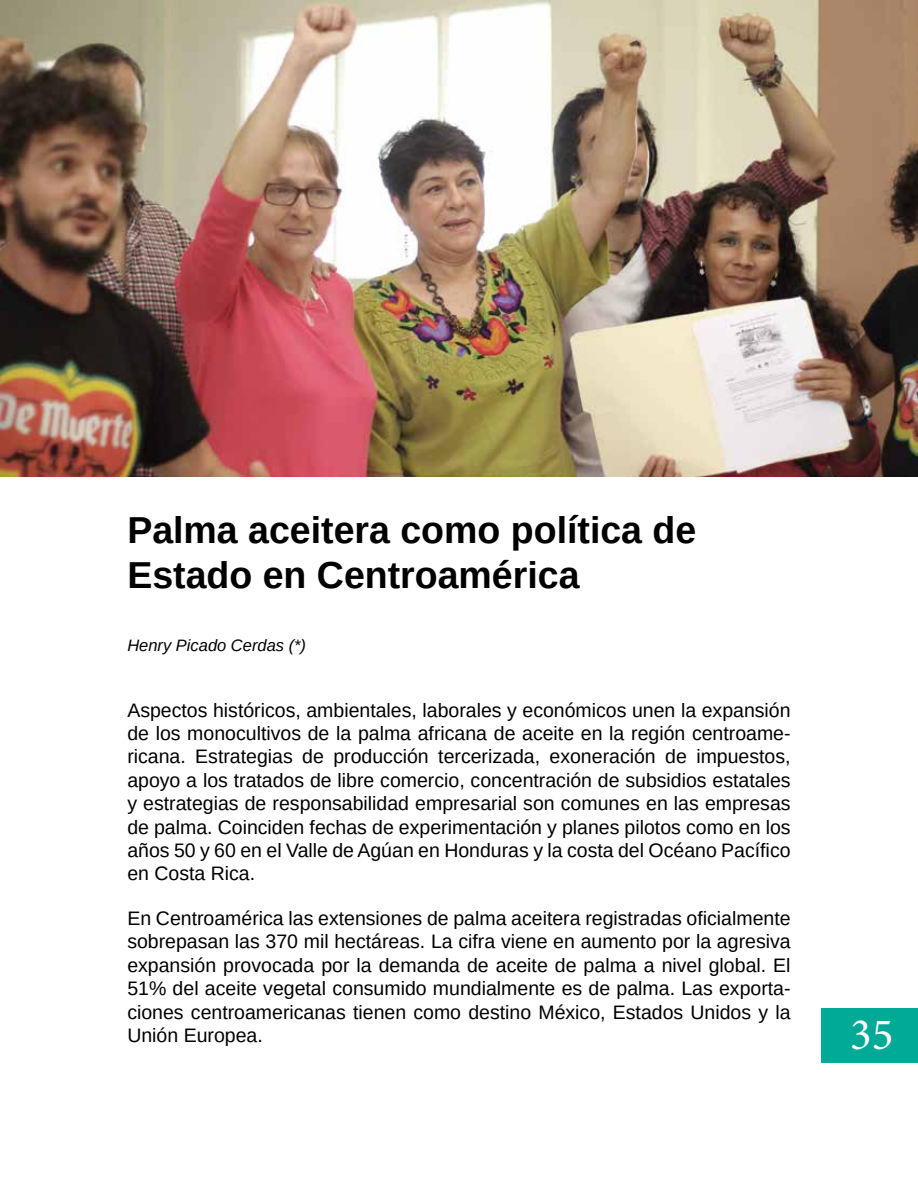
<style>
.page{position:relative;width:918px;height:1188px;background:#fff}
.page>*{position:absolute;margin:0;border:0;box-sizing:border-box;transform-origin:0 0}
.t1{font:45px "Minion Pro";color:#fff}
.t2{font:700 37.5px/45px "Liberation Sans";color:#000}
.t3{font:19.5px/23.4px "Liberation Sans";color:#000;text-align:justify}
.t4{font:italic 16.5px "Liberation Sans";color:#000}
</style>
<div class="page">
<div style="left:821px;top:1008px;width:97px;height:55px;background:#00aa96"></div>
<img style="left:0;top:0;width:918px;height:476px">
<h2 class="t2" style="left:127px;top:509px;width:570px">Palma aceitera como política de<br>Estado en Centroamérica</h2>
<p class="t4" style="left:127px;top:634px;width:180px">Henry Picado Cerdas (*)</p>
<p class="t3" style="left:127px;top:698px;width:665px">Aspectos históricos, ambientales, laborales y económicos unen la expansión de los monocultivos de la palma africana de aceite en la región centroame&shy;ricana. Estrategias de producción tercerizada, exoneración de impuestos, apoyo a los tratados de libre comercio, concentración de subsidios estatales y estrategias de responsabilidad empresarial son comunes en las empresas de palma. Coinciden fechas de experimentación y planes pilotos como en los años 50 y 60 en el Valle de Agúan en Honduras y la costa del Océano Pacífico en Costa Rica.</p>
<p class="t3" style="left:127px;top:907px;width:665px">En Centroamérica las extensiones de palma aceitera registradas oficialmente sobrepasan las 370 mil hectáreas. La cifra viene en aumento por la agresiva expansión provocada por la demanda de aceite de palma a nivel global. El 51% del aceite vegetal consumido mundialmente es de palma. Las exporta&shy;ciones centroamericanas tienen como destino México, Estados Unidos y la Unión Europea.</p>
<h1 class="t1" style="left:850px;top:1005px;width:45px">35</h1>
</div>
